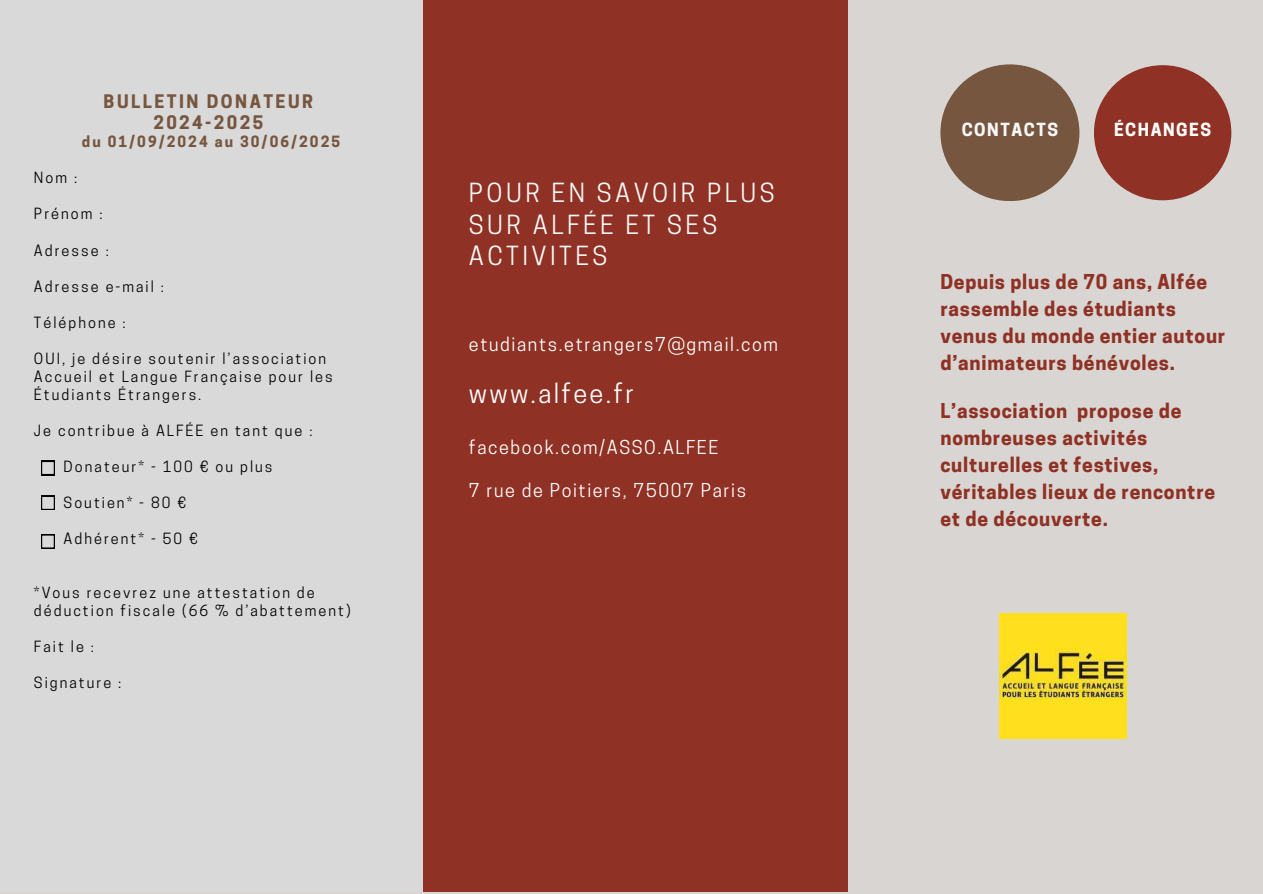
<style>
.page{position:relative;width:1263px;height:894px;background:#fff}
.page>*{position:absolute;margin:0;border:0;box-sizing:border-box;transform-origin:0 0}
.t1{font:25.5px "Cooper Hewitt";letter-spacing:.09em;color:#fff}
.t2{font:24.75px/31.5px "Cooper Hewitt";letter-spacing:.14em;color:#f8f8f8}
.t3{font:700 19.2px/27px "Cooper Hewitt";letter-spacing:.04em;color:#8f3124}
.t4{font:18px "Cooper Hewitt";letter-spacing:.09em;color:#fff}
.t5{font:700 17.55px "Cooper Hewitt";letter-spacing:.14em;color:#77563f}
.t6{font:700 16.95px "Cooper Hewitt";letter-spacing:.09em;color:#f8f8f8}
.t7{font:700 16.95px "Cooper Hewitt";letter-spacing:.09em;color:#fff}
.t8{font:14.55px/18px "Cooper Hewitt";letter-spacing:.14em;color:#000}
.t9{font:700 14.55px "Cooper Hewitt";letter-spacing:.14em;color:#77563f}
</style>
<div class="page">
<div style="left:0;top:0;width:1263px;height:893px;background:#d8d5d2"></div>
<div style="left:940px;top:64px;width:139px;height:137px;background:#77563f;border-radius:50%"></div>
<div style="left:1094px;top:65px;width:137px;height:135px;background:#8f3124;border-radius:50%"></div>
<div style="left:0;top:0;width:424px;height:891px;background:#d9d9d9"></div>
<img style="left:999px;top:613px;width:127px;height:125px">
<div style="left:423px;top:0;width:425px;height:891px;background:#8f3124"></div>
<svg style="left:41px;top:461px;width:14px;height:14px"></svg>
<svg style="left:41px;top:495px;width:14px;height:15px"></svg>
<svg style="left:41px;top:534px;width:14px;height:14px"></svg>
<p class="t5" style="left:104px;top:95px;width:211px">BULLETIN DONATEUR</p>
<p class="t5" style="left:153px;top:116px;width:111px">2024-2025</p>
<p class="t9" style="left:82px;top:136px;width:260px">du 01/09/2024 au 30/06/2025</p>
<p class="t8" style="left:34px;top:171px;width:45px">Nom :</p>
<p class="t8" style="left:34px;top:207px;width:70px">Prénom :</p>
<p class="t8" style="left:34px;top:243px;width:76px">Adresse :</p>
<h1 class="t8" style="left:34px;top:279px;width:132px">Adresse e-mail :</h1>
<h3 class="t8" style="left:34px;top:315px;width:93px">Téléphone :</h3>
<h2 class="t8" style="left:34px;top:351px;width:300px">OUI, je désire soutenir l’association<br>Accueil et Langue Française pour les<br>Étudiants Étrangers.</h2>
<h3 class="t8" style="left:34px;top:423px;width:280px">Je contribue à ALFÉE en tant que :</h3>
<h3 class="t8" style="left:64px;top:459px;width:210px">Donateur* - 100 € ou plus</h3>
<h4 class="t8" style="left:64px;top:495px;width:124px">Soutien* - 80 €</h4>
<h4 class="t8" style="left:64px;top:531px;width:136px">Adhérent* - 50 €</h4>
<h3 class="t8" style="left:34px;top:585px;width:318px">*Vous recevrez une attestation de déduction fiscale (66 % d’abattement)</h3>
<h3 class="t8" style="left:34px;top:639px;width:62px">Fait le :</h3>
<p class="t8" style="left:34px;top:675px;width:89px">Signature :</p>
<p class="t2" style="left:469px;top:180px;width:307px">POUR EN SAVOIR PLUS<br>SUR ALFÉE ET SES<br>ACTIVITES</p>
<p class="t4" style="left:469px;top:338px;width:311px">etudiants.etrangers7@gmail.com</p>
<p class="t1" style="left:469px;top:384px;width:167px">www.alfee.fr</p>
<p class="t4" style="left:469px;top:440px;width:251px">facebook.com/ASSO.ALFEE</p>
<p class="t4" style="left:469px;top:483px;width:279px">7 rue de Poitiers, 75007 Paris</p>
<p class="t6" style="left:962px;top:124px;width:98px">CONTACTS</p>
<p class="t7" style="left:1114px;top:123px;width:99px">ÉCHANGES</p>
<p class="t3" style="left:940px;top:270px;width:286px">Depuis plus de 70 ans, Alfée rassemble des étudiants venus du monde entier autour d’animateurs bénévoles.</p>
<p class="t3" style="left:940px;top:400px;width:276px">L’association propose de nombreuses activités culturelles et festives, véritables lieux de rencontre et de découverte.</p>
</div>
